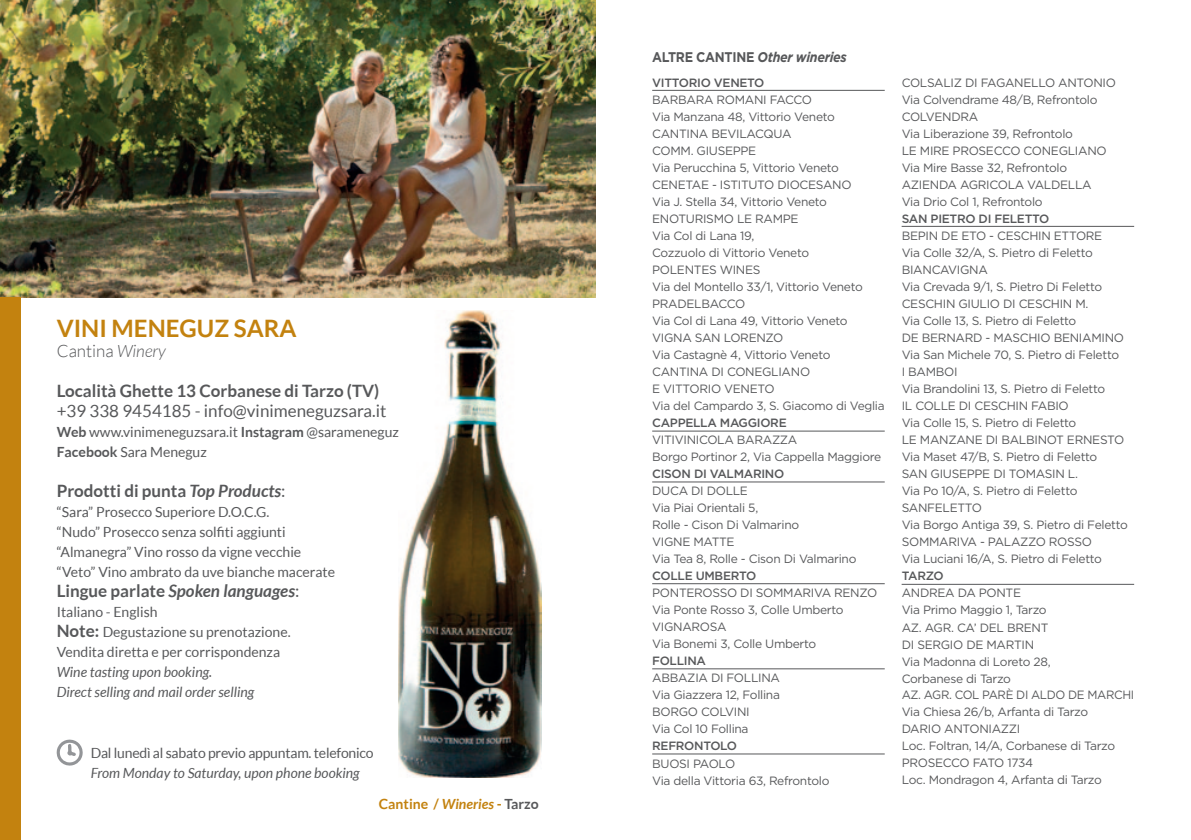
<style>
.page{position:relative;width:1191px;height:840px;background:#fff}
.page>*{position:absolute;margin:0;border:0;box-sizing:border-box;transform-origin:0 0}
.t1{font:700 24px "Lato";color:#c3820f}
.t2{font:700 17px "Lato";color:#57585a}
.t3{font:17px "Lato";color:#57585a}
.t4{font:italic 700 17px "Lato";color:#57585a}
.t5{font:300 17px "Lato";color:#57585a}
.t6{font:14px/20px "Lato";color:#57585a}
.t7{font:italic 14px/20px "Lato";color:#57585a}
.t8{font:italic 700 14px "Gotham";letter-spacing:-.025em;color:#57585a;scale:.9 1}
.t9{font:700 14px "Lato";color:#c3820f}
.t10{font:12px/17px "Gotham";letter-spacing:-.025em;color:#57585a}
.t11{font:500 12px "Gotham";letter-spacing:-.025em;color:#57585a}
.s1{font-style:italic}
.s2{font-weight:700}
.s3{font-weight:400}
.s4{font-style:normal}
.s5{font-weight:400;font-style:normal}
.s6{font-weight:700;font-size:17px}
.s7{color:#57585a}
</style>
<div class="page">
<img style="left:398px;top:310px;width:143px;height:467px">
<img style="left:0;top:0;width:595px;height:297px">
<svg style="left:56px;top:739px;width:27px;height:26px"></svg>
<div style="left:0;top:297px;width:21px;height:542px;background:#c3820f"></div>
<hr style="left:652px;top:430px;width:232px;height:1px;background:#57585a">
<hr style="left:652px;top:481px;width:232px;height:1px;background:#57585a">
<hr style="left:652px;top:90px;width:232px;height:1px;background:#57585a">
<hr style="left:901px;top:226px;width:233px;height:1px;background:#57585a">
<hr style="left:901px;top:583px;width:233px;height:1px;background:#57585a">
<hr style="left:652px;top:583px;width:232px;height:1px;background:#57585a">
<hr style="left:652px;top:668px;width:232px;height:1px;background:#57585a">
<hr style="left:652px;top:753px;width:232px;height:1px;background:#57585a">
<h1 class="t1" style="left:57px;top:314px;width:241px">VINI MENEGUZ SARA</h1>
<h2 class="t5" style="left:57px;top:341px;width:111px">Cantina <span class="s1">Winery</span></h2>
<h2 class="t2" style="left:57px;top:381px;width:324px">Località Ghette 13 Corbanese di Tarzo (TV)</h2>
<h2 class="t3" style="left:57px;top:401px;width:331px">+39 338 9454185 - info@vinimeneguzsara.it</h2>
<p class="t6" style="left:57px;top:422px;width:344px"><span class="s2">Web</span> www.vinimeneguzsara.it <span class="s2">Instagram</span> @sarameneguz<br><span class="s2">Facebook</span> Sara Meneguz</p>
<h2 class="t2" style="left:57px;top:481px;width:230px">Prodotti di punta <span class="s1">Top Products</span><span class="s3">:</span></h2>
<p class="t6" style="left:57px;top:502px;width:280px">“Sara” Prosecco Superiore D.O.C.G.<br>“Nudo” Prosecco senza solfiti aggiunti “Almanegra” Vino rosso da vigne vecchie “Veto” Vino ambrato da uve bianche macerate</p>
<h2 class="t4" style="left:57px;top:581px;width:244px"><span class="s4">Lingue parlate</span> Spoken languages<span class="s5">:</span></h2>
<p class="t6" style="left:57px;top:602px;width:235px">Italiano - English<br><span class="s6">Note:</span> Degustazione su prenotazione.<br>Vendita diretta e per corrispondenza</p>
<p class="t7" style="left:57px;top:662px;width:199px">Wine tasting upon booking.<br>Direct selling and mail order selling</p>
<p class="t6" style="left:91px;top:742px;width:284px">Dal lunedì al sabato previo appuntam. telefonico</p>
<p class="t7" style="left:91px;top:762px;width:270px">From Monday to Saturday, upon phone booking</p>
<p class="t9" style="left:379px;top:795px;width:161px">Cantine / <span class="s1">Wineries</span> - <span class="s7">Tarzo</span></p>
<p class="t8" style="left:652px;top:48px;width:218px"><span class="s4">ALTRE CANTINE</span> Other wineries</p>
<p class="t11" style="left:652px;top:74px;width:114px">VITTORIO VENETO</p>
<p class="t10" style="left:652px;top:91px;width:234px">BARBARA ROMANI FACCO<br>Via Manzana 48, Vittorio Veneto<br>CANTINA BEVILACQUA<br>COMM. GIUSEPPE<br>Via Perucchina 5, Vittorio Veneto<br>CENETAE - ISTITUTO DIOCESANO<br>Via J. Stella 34, Vittorio Veneto<br>ENOTURISMO LE RAMPE<br>Via Col di Lana 19,<br>Cozzuolo di Vittorio Veneto<br>POLENTES WINES<br>Via del Montello 33/1, Vittorio Veneto<br>PRADELBACCO<br>Via Col di Lana 49, Vittorio Veneto<br>VIGNA SAN LORENZO<br>Via Castagnè 4, Vittorio Veneto<br>CANTINA DI CONEGLIANO<br>E VITTORIO VENETO<br>Via del Campardo 3, S. Giacomo di Veglia</p>
<p class="t11" style="left:652px;top:414px;width:136px">CAPPELLA MAGGIORE</p>
<p class="t10" style="left:652px;top:431px;width:230px">VITIVINICOLA BARAZZA<br>Borgo Portinor 2, Via Cappella Maggiore</p>
<p class="t11" style="left:652px;top:465px;width:134px">CISON DI VALMARINO</p>
<p class="t10" style="left:652px;top:482px;width:206px">DUCA DI DOLLE<br>Via Piai Orientali 5,<br>Rolle - Cison Di Valmarino<br>VIGNE MATTE<br>Via Tea 8, Rolle - Cison Di Valmarino</p>
<p class="t11" style="left:652px;top:568px;width:106px">COLLE UMBERTO</p>
<p class="t10" style="left:652px;top:584px;width:226px">PONTEROSSO DI SOMMARIVA RENZO<br>Via Ponte Rosso 3, Colle Umberto<br>VIGNAROSA<br>Via Bonemi 3, Colle Umberto</p>
<p class="t11" style="left:652px;top:653px;width:55px">FOLLINA</p>
<p class="t10" style="left:652px;top:669px;width:129px">ABBAZIA DI FOLLINA<br>Via Giazzera 12, Follina<br>BORGO COLVINI<br>Via Col 10 Follina</p>
<p class="t11" style="left:652px;top:738px;width:86px">REFRONTOLO</p>
<p class="t10" style="left:652px;top:754px;width:179px">BUOSI PAOLO<br>Via della Vittoria 63, Refrontolo</p>
<p class="t10" style="left:901px;top:74px;width:216px">COLSALIZ DI FAGANELLO ANTONIO<br>Via Colvendrame 48/B, Refrontolo<br>COLVENDRA<br>Via Liberazione 39, Refrontolo<br>LE MIRE PROSECCO CONEGLIANO<br>Via Mire Basse 32, Refrontolo<br>AZIENDA AGRICOLA VALDELLA<br>Via Drio Col 1, Refrontolo</p>
<p class="t11" style="left:901px;top:211px;width:149px">SAN PIETRO DI FELETTO</p>
<p class="t10" style="left:901px;top:227px;width:228px">BEPIN DE ETO - CESCHIN ETTORE<br>Via Colle 32/A, S. Pietro di Feletto<br>BIANCAVIGNA<br>Via Crevada 9/1, S. Pietro Di Feletto<br>CESCHIN GIULIO DI CESCHIN M.<br>Via Colle 13, S. Pietro di Feletto<br>DE BERNARD - MASCHIO BENIAMINO<br>Via San Michele 70, S. Pietro di Feletto<br>I BAMBOI<br>Via Brandolini 13, S. Pietro di Feletto<br>IL COLLE DI CESCHIN FABIO<br>Via Colle 15, S. Pietro di Feletto<br>LE MANZANE DI BALBINOT ERNESTO<br>Via Maset 47/B, S. Pietro di Feletto<br>SAN GIUSEPPE DI TOMASIN L.<br>Via Po 10/A, S. Pietro di Feletto<br>SANFELETTO<br>Via Borgo Antiga 39, S. Pietro di Feletto<br>SOMMARIVA - PALAZZO ROSSO<br>Via Luciani 16/A, S. Pietro di Feletto</p>
<p class="t11" style="left:901px;top:568px;width:43px">TARZO</p>
<p class="t10" style="left:901px;top:584px;width:234px">ANDREA DA PONTE<br>Via Primo Maggio 1, Tarzo<br>AZ. AGR. CA’ DEL BRENT<br>DI SERGIO DE MARTIN<br>Via Madonna di Loreto 28,<br>Corbanese di Tarzo<br>AZ. AGR. COL PARÈ DI ALDO DE MARCHI<br>Via Chiesa 26/b, Arfanta di Tarzo<br>DARIO ANTONIAZZI<br>Loc. Foltran, 14/A, Corbanese di Tarzo<br>PROSECCO FATO 1734<br>Loc. Mondragon 4, Arfanta di Tarzo</p>
</div>
